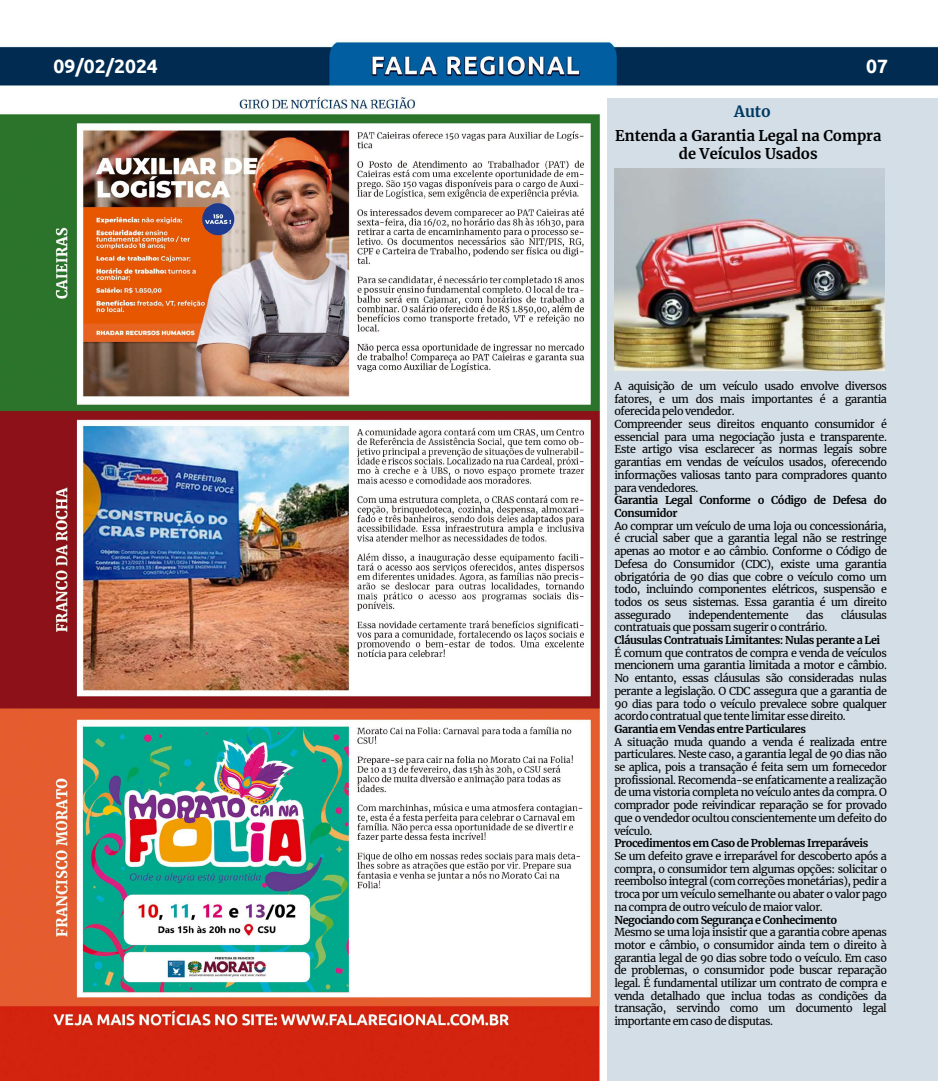
<style>
.page{position:relative;width:938px;height:1081px;background:#fff}
.page>*{position:absolute;margin:0;border:0;box-sizing:border-box;transform-origin:0 0}
.t1{font:700 19.25px "Ubuntu";color:#fff}
.t2{font:700 15.38px "Merriweather";color:#003861}
.t3{font:700 14.62px/18.5px "Merriweather";color:#000;text-align:center}
.t4{font:10.75px/12.7px "Merriweather";letter-spacing:-.04em;color:#000;text-align:justify}
.t5{font:700 10.75px/12.7px "Merriweather";letter-spacing:-.04em;color:#000}
</style>
<div class="page">
<img style="left:0;top:41px;width:937px;height:45px">
<div style="left:606px;top:98px;width:332px;height:982px;background:#d3dee7"></div>
<img style="left:0;top:96px;width:601px;height:984px">
<img style="left:614px;top:169px;width:270px;height:201px">
<h1 class="t1" style="left:54px;top:55px;width:106px">09/02/2024</h1>
<h1 class="t1" style="left:866px;top:55px;width:23px">07</h1>
<h2 class="t2" style="left:734px;top:102px;width:38px">Auto</h2>
<h3 class="t3" style="left:615px;top:126px;width:268px">Entenda a Garantia Legal na Compra de Veículos Usados</h3>
<p class="t4" style="left:614px;top:380px;width:274px;text-align:left">A aquisição de um veículo usado envolve diversos fatores, e um dos mais importantes é a garantia oferecida pelo vendedor.<br>Compreender seus direitos enquanto consumidor é essencial para uma negociação justa e transparente.<br>Este artigo visa esclarecer as normas legais sobre garantias em vendas de veículos usados, oferecendo informações valiosas tanto para compradores quanto para vendedores.</p>
<p class="t5" style="left:614px;top:494px;width:274px">Garantia Legal Conforme o Código de Defesa do<br>Consumidor</p>
<p class="t4" style="left:614px;top:519px;width:274px">Ao comprar um veículo de uma loja ou concessionária, é crucial saber que a garantia legal não se restringe apenas ao motor e ao câmbio. Conforme o Código de Defesa do Consumidor (CDC), existe uma garantia obrigatória de 90 dias que cobre o veículo como um todo, incluindo componentes elétricos, suspensão e todos os seus sistemas. Essa garantia é um direito assegurado</p>
<p class="t4" style="left:688px;top:608px;width:102px">independentemente</p>
<p class="t4" style="left:806px;top:608px;width:19px">das</p>
<p class="t4" style="left:841px;top:608px;width:47px">cláusulas</p>
<p class="t4" style="left:614px;top:621px;width:214px">contratuais que possam sugerir o contrário.</p>
<p class="t5" style="left:614px;top:634px;width:267px">Cláusulas Contratuais Limitantes: Nulas perante a Lei</p>
<p class="t4" style="left:614px;top:646px;width:274px">É comum que contratos de compra e venda de veículos mencionem uma garantia limitada a motor e câmbio.<br>No entanto, essas cláusulas são consideradas nulas perante a legislação. O CDC assegura que a garantia de 90 dias para todo o veículo prevalece sobre qualquer acordo contratual que tente limitar esse direito.</p>
<p class="t5" style="left:614px;top:722px;width:193px">Garantia em Vendas entre Particulares</p>
<p class="t4" style="left:614px;top:735px;width:274px">A situação muda quando a venda é realizada entre particulares. Neste caso, a garantia legal de 90 dias não se aplica, pois a transação é feita sem um fornecedor profissional. Recomenda-se enfaticamente a realização de uma vistoria completa no veículo antes da compra. O comprador pode reivindicar reparação se for provado que o vendedor ocultou conscientemente um defeito do veículo.</p>
<p class="t5" style="left:614px;top:837px;width:255px">Procedimentos em Caso de Problemas Irreparáveis</p>
<p class="t4" style="left:614px;top:849px;width:274px">Se um defeito grave e irreparável for descoberto após a compra, o consumidor tem algumas opções: solicitar o reembolso integral (com correções monetárias), pedir a troca por um veículo semelhante ou abater o valor pago na compra de outro veículo de maior valor.</p>
<p class="t5" style="left:614px;top:913px;width:224px">Negociando com Segurança e Conhecimento</p>
<p class="t4" style="left:614px;top:926px;width:274px">Mesmo se uma loja insistir que a garantia cobre apenas motor e câmbio, o consumidor ainda tem o direito à garantia legal de 90 dias sobre todo o veículo. Em caso de problemas, o consumidor pode buscar reparação legal. É fundamental utilizar um contrato de compra e venda detalhado que inclua todas as condições da transação, servindo como um documento legal importante em caso de disputas.</p>
</div>
